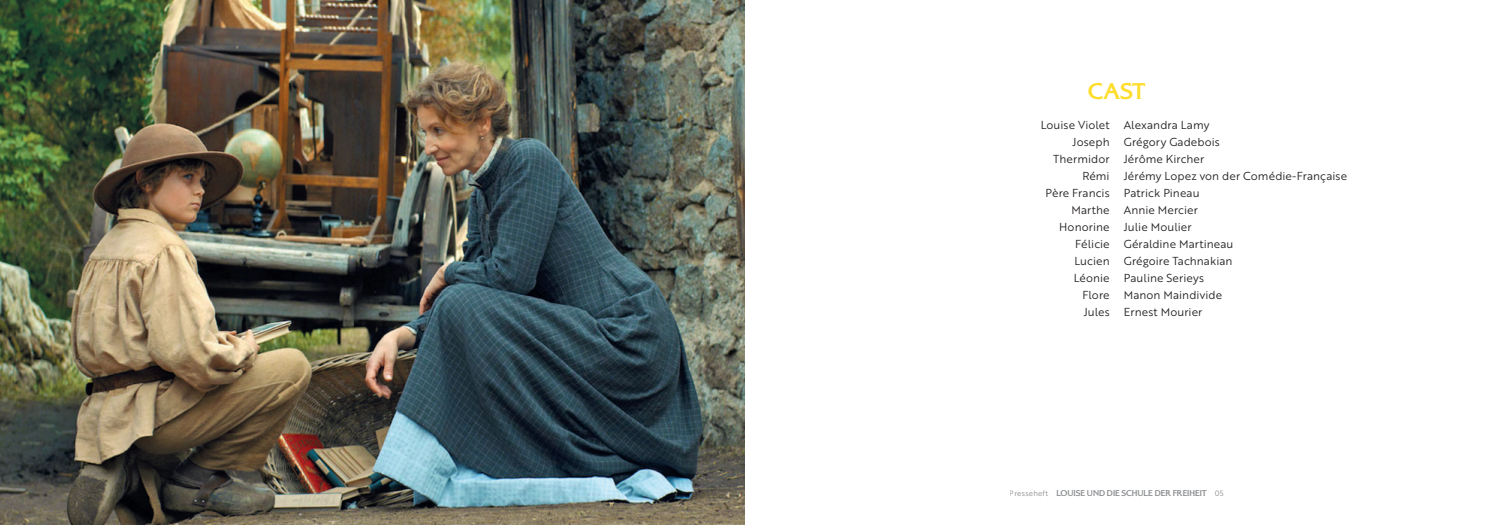
<style>
.page{position:relative;width:1489px;height:525px;background:#fff}
.page>*{position:absolute;margin:0;border:0;box-sizing:border-box;transform-origin:0 0}
.t1{font:700 23.75px "Alexon";color:#ffdd2b}
.t2{font:11.25px/17px "Brother 1816 Book";letter-spacing:.005em;color:#231f20;text-align:right}
.t3{font:700 8.75px "Alexon";color:#8a8c8f}
.s1{font-family:"Brother 1816 Book";font-weight:400;font-size:7.5px}
</style>
<div class="page">
<img style="left:0;top:0;width:744px;height:524px">
<h1 class="t1" style="left:1087px;top:75px;width:59px">CAST</h1>
<p class="t2" style="left:1123px;top:116px;width:225px;text-align:left">Alexandra Lamy<br>Grégory Gadebois<br>Jérôme Kircher<br>Jérémy Lopez von der Comédie-Française<br>Patrick Pineau<br>Annie Mercier<br>Julie Moulier<br>Géraldine Martineau<br>Grégoire Tachnakian<br>Pauline Serieys<br>Manon Maindivide<br>Ernest Mourier</p>
<p class="t2" style="left:1040px;top:116px;width:70px">Louise Violet<br>Joseph<br>Thermidor<br>Rémi<br>Père Francis<br>Marthe<br>Honorine<br>Félicie<br>Lucien<br>Léonie<br>Flore<br>Jules</p>
<p class="t3" style="left:1009px;top:487px;width:215px"><span class="s1">Presseheft</span> LOUISE UND DIE SCHULE DER FREIHEIT <span class="s1">05</span></p>
</div>
